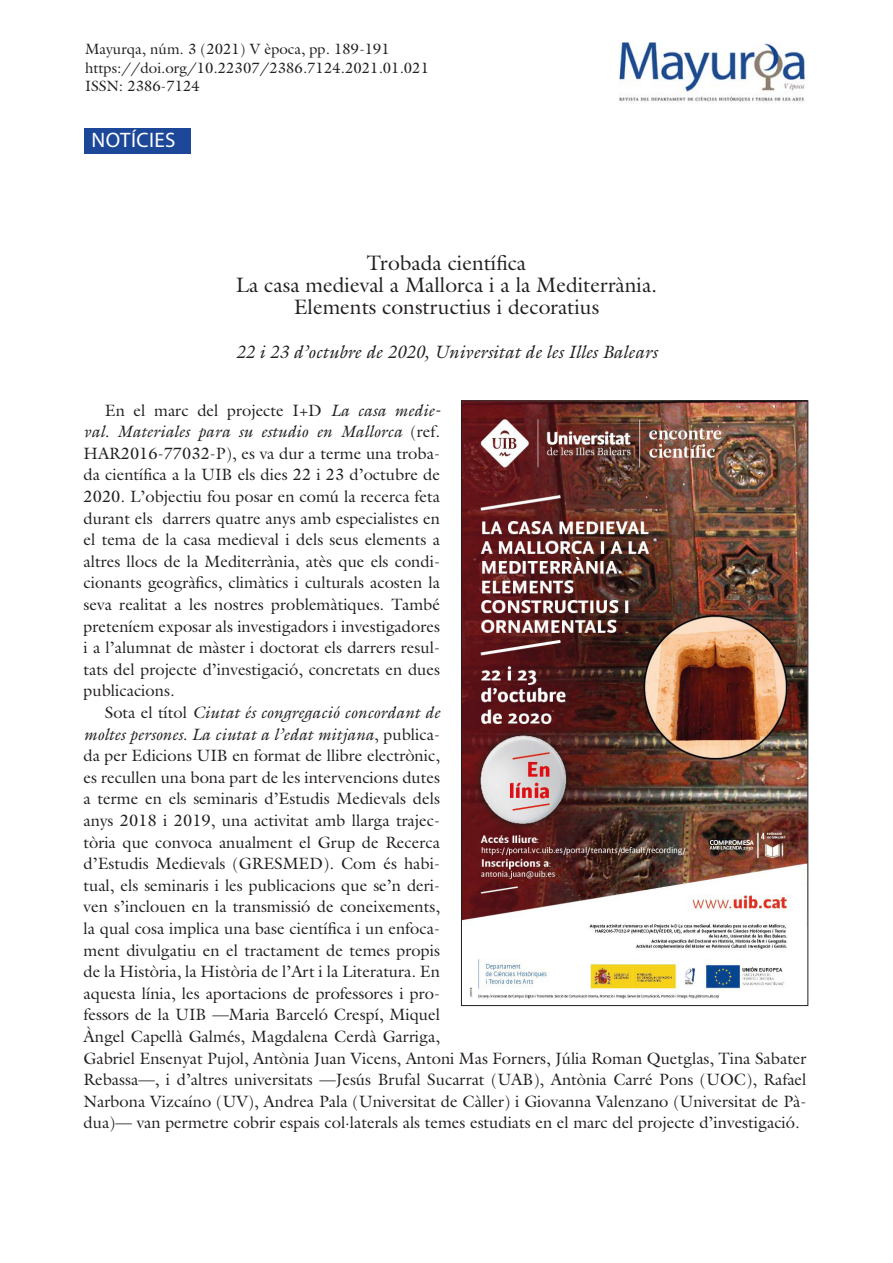
<style>
.page{position:relative;width:893px;height:1263px;background:#fff}
.page>*{position:absolute;margin:0;border:0;box-sizing:border-box;transform-origin:0 0}
.Text_body{font:21px "Galliard";color:#231f20}
.t1{font:21px "Myriad Pro";letter-spacing:.02em;color:#fff}
.Text_body-2{font:italic 18px "Galliard";color:#231f20}
.t2{font:16.5px/21.6px "Galliard";color:#231f20;text-align:justify}
.t3{font:15px "Galliard";color:#231f20}
.s1{font-style:italic}
</style>
<div class="page">
<div style="left:84px;top:128px;width:106px;height:26px;background:#1d4899"></div>
<img style="left:619px;top:43px;width:187px;height:60px">
<img style="left:463px;top:403px;width:343px;height:596px">
<p class="t3" style="left:85px;top:40px;width:306px">Mayurqa, núm. 3 (2021) V època, pp. 189-191</p>
<p class="t3" style="left:85px;top:58px;width:345px">https://doi.org/10.22307/2386.7124.2021.01.021</p>
<p class="t3" style="left:85px;top:76px;width:116px">ISSN: 2386-7124</p>
<p class="t1" style="left:92px;top:129px;width:86px">NOTÍCIES</p>
<p class="Text_body" style="left:367px;top:249px;width:161px">Trobada científica</p>
<p class="Text_body" style="left:236px;top:271px;width:423px">La casa medieval a Mallorca i a la Mediterrània.</p>
<p class="Text_body" style="left:294px;top:293px;width:307px">Elements constructius i decoratius</p>
<p class="Text_body-2" style="left:236px;top:341px;width:423px">22 i 23 d’octubre de 2020, Universitat de les Illes Balears</p>
<p class="t2" style="left:84px;top:399px;width:358px;text-indent:21px">En el marc del projecte I+D <span class="s1">La casa medie&shy;val. Materiales para su estudio en Mallorca</span> (ref.<br>HAR2016-77032-P), es va dur a terme una troba&shy;da científica a la UIB els dies 22 i 23 d’octubre de 2020. L’objectiu fou posar en comú la recerca feta durant els darrers quatre anys amb especialistes en el tema de la casa medieval i dels seus elements a altres llocs de la Mediterrània, atès que els condi&shy;cionants geogràfics, climàtics i culturals acosten la seva realitat a les nostres problemàtiques. També preteníem exposar als investigadors i investigadores i a l’alumnat de màster i doctorat els darrers resul&shy;tats del projecte d’investigació, concretats en dues publicacions.</p>
<p class="t2" style="left:84px;top:701px;width:724px;text-align:left;text-indent:21px">Sota el títol <span class="s1">Ciutat és congregació concordant de<br>moltes persones. La ciutat a l’edat mitjana</span>, publica-<br>da per Edicions UIB en format de llibre electrònic,<br>es recullen una bona part de les intervencions dutes<br>a terme en els seminaris d’Estudis Medievals dels<br>anys 2018 i 2019, una activitat amb llarga trajec-<br>tòria que convoca anualment el Grup de Recerca<br>d’Estudis Medievals (GRESMED). Com és habi-<br>tual, els seminaris i les publicacions que se’n deri-<br>ven s’inclouen en la transmissió de coneixements,<br>la qual cosa implica una base científica i un enfoca-<br>ment divulgatiu en el tractament de temes propis<br>de la Història, la Història de l’Art i la Literatura. En<br>aquesta línia, les aportacions de professores i pro-<br>fessors de la UIB —Maria Barceló Crespí, Miquel<br>Àngel Capellà Galmés, Magdalena Cerdà Garriga,<br>Gabriel Ensenyat Pujol, Antònia Juan Vicens, Antoni Mas Forners, Júlia Roman Quetglas, Tina Sabater Rebassa—, i d’altres universitats —Jesús Brufal Sucarrat (UAB), Antònia Carré Pons (UOC), Rafael Narbona Vizcaíno (UV), Andrea Pala (Universitat de Càller) i Giovanna Valenzano (Universitat de Pà&shy;dua)— van permetre cobrir espais col·laterals als temes estudiats en el marc del projecte d’investigació.</p>
</div>
